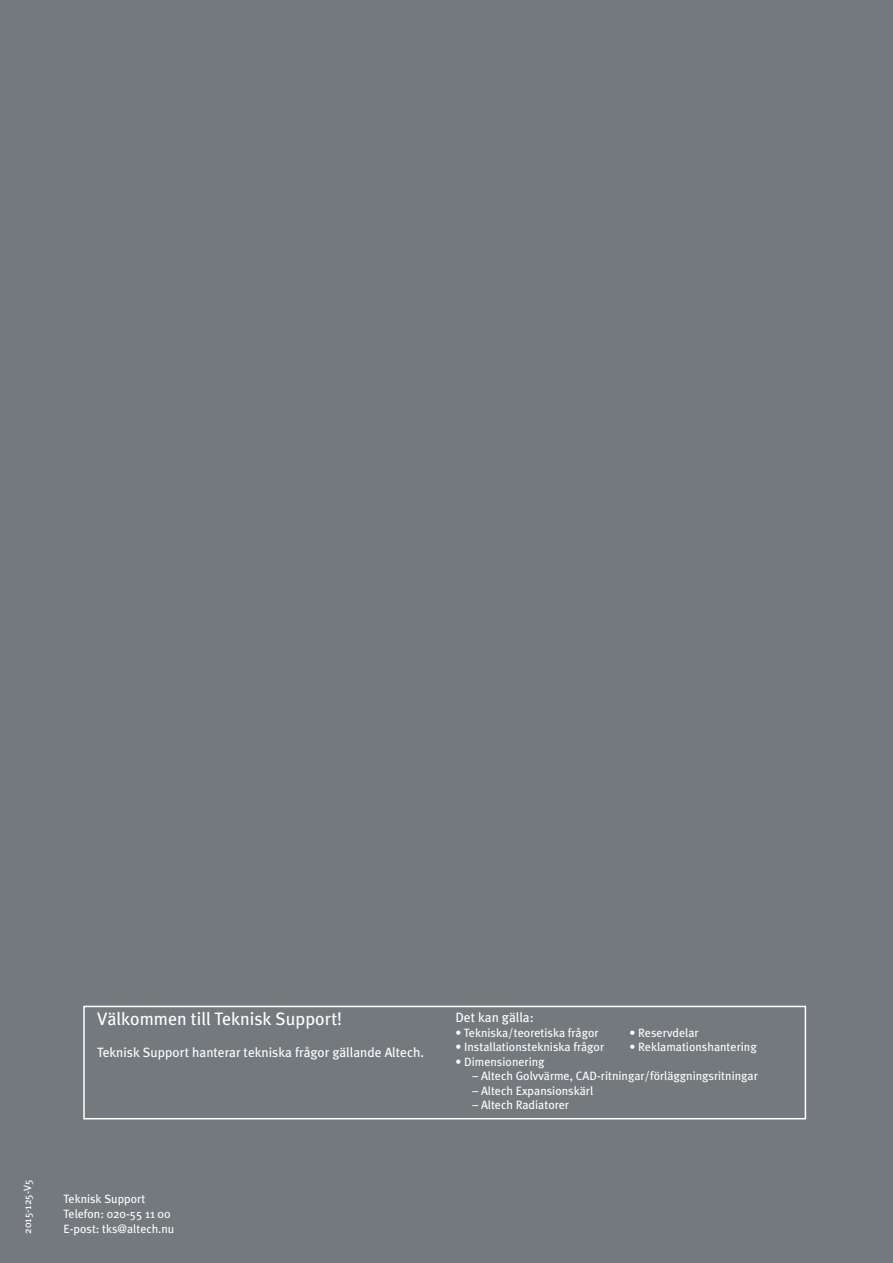
<style>
.page{position:relative;width:893px;height:1263px;background:#73797c}
.page>*{position:absolute;margin:0;border:0;box-sizing:border-box;transform-origin:0 0}
.t1{font:18px "Meta Plus";color:#fff}
.t2{font:13.5px "Meta Plus";color:#fff}
.t3{font:12.15px "Meta Plus";color:#fff}
.t4{font:12px/15px "Meta Plus";color:#fff}
.t5{font:10.5px "Meta Plus";color:#fff}
</style>
<div class="page">
<div style="left:83px;top:1006px;width:723px;height:113px;border:2px solid #fff"></div>
<h1 class="t1" style="left:97px;top:1008px;width:247px">Välkommen till Teknisk Support!</h1>
<p class="t2" style="left:97px;top:1044px;width:328px">Teknisk Support hanterar tekniska frågor gällande Altech.</p>
<p class="t5" style="left:21px;top:1234px;width:56px;rotate:-90deg">2015-125-V5</p>
<p class="t4" style="left:64px;top:1191px;width:112px">Teknisk Support<br>Telefon: 020-55 11 00<br>E-post: tks@altech.nu</p>
<p class="t2" style="left:455px;top:1009px;width:80px">Det kan gälla:</p>
<p class="t3" style="left:455px;top:1025px;width:145px">• Tekniska/teoretiska frågor</p>
<p class="t3" style="left:629px;top:1025px;width:71px">• Reservdelar</p>
<p class="t3" style="left:455px;top:1040px;width:150px">• Installationstekniska frågor</p>
<p class="t3" style="left:629px;top:1040px;width:129px">• Reklamationshantering</p>
<p class="t3" style="left:455px;top:1054px;width:91px">• Dimensionering</p>
<p class="t3" style="left:472px;top:1069px;width:287px">– Altech Golvvärme, CAD-ritningar/förläggningsritningar</p>
<p class="t3" style="left:472px;top:1083px;width:122px">– Altech Expansionskärl</p>
<p class="t3" style="left:472px;top:1098px;width:98px">– Altech Radiatorer</p>
</div>
